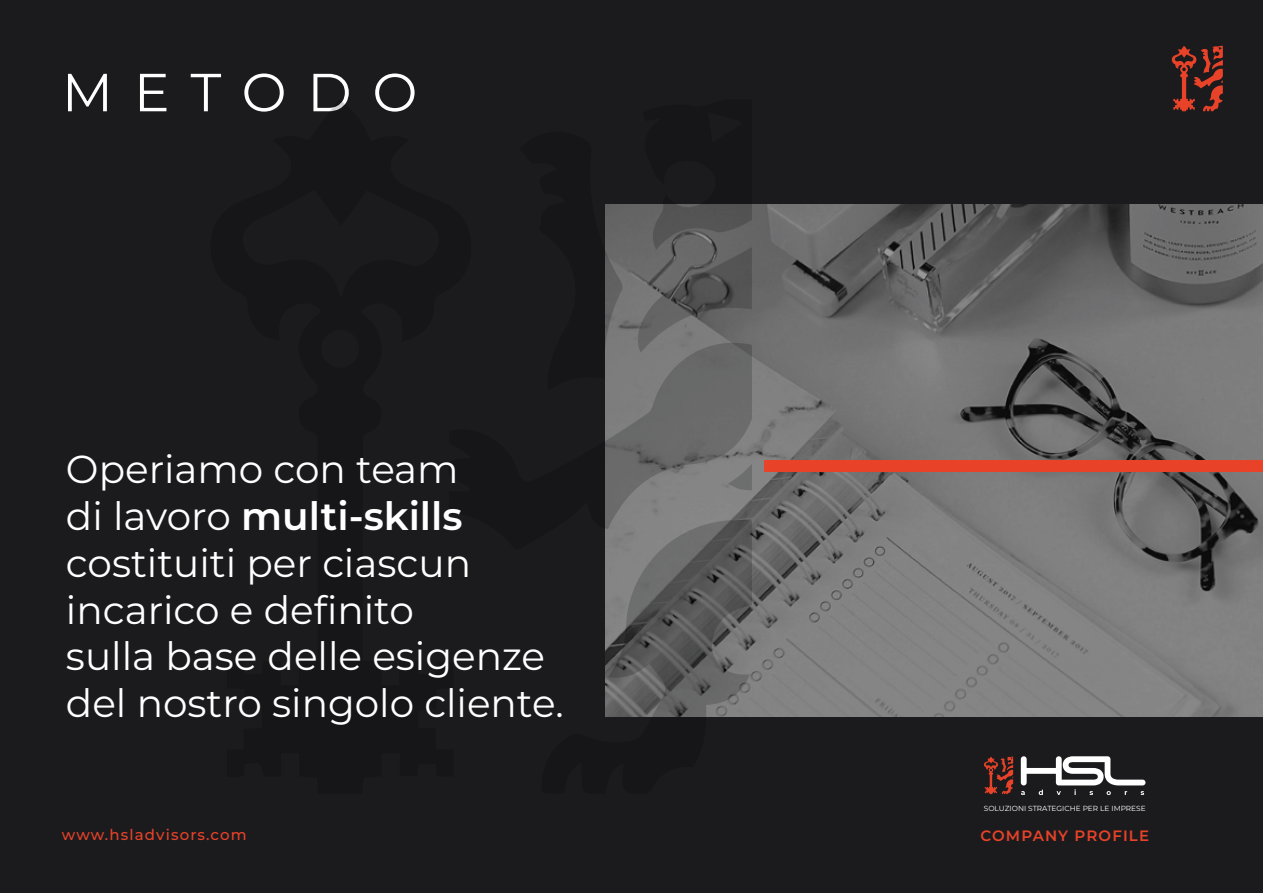
<style>
.page{position:relative;width:1263px;height:893px;background:#1b1b1e}
.page>*{position:absolute;margin:0;border:0;box-sizing:border-box;transform-origin:0 0}
.t1{font:53.55px "Montserrat";letter-spacing:.39em;color:#fff}
.t2{font:39px/46.8px "Montserrat";color:#fff}
.t3{font:500 15px "Montserrat";letter-spacing:.075em;color:#e84228}
.t4{font:600 15px "Montserrat";letter-spacing:.075em;color:#e84228}
.t5{font:7.35px "Montserrat";color:#fff}
.s1{font-weight:600}
</style>
<div class="page">
<svg style="left:984px;top:757px;width:29px;height:37px"></svg>
<svg style="left:1021px;top:756px;width:124px;height:39px"></svg>
<svg style="left:1172px;top:46px;width:51px;height:65px"></svg>
<img style="left:623px;top:205px;width:640px;height:511px">
<div style="left:764px;top:460px;width:499px;height:11px;background:#e84228"></div>
<svg style="left:605px;top:343px;width:147px;height:176px;background:#727273"></svg>
<svg style="left:728px;top:464px;width:24px;height:26px"></svg>
<svg style="left:635px;top:204px;width:117px;height:149px;background:#616162"></svg>
<svg style="left:605px;top:519px;width:147px;height:198px;background:#656566"></svg>
<svg style="left:605px;top:204px;width:18px;height:186px;background:#6d6d6e"></svg>
<h1 class="t1" style="left:62px;top:55px;width:357px">METODO</h1>
<p class="t2" style="left:66px;top:445px;width:499px">Operiamo con team<br>di lavoro <span class="s1">multi-skills </span>costituiti per ciascun incarico e definito<br>sulla base delle esigenze del nostro singolo cliente.</p>
<p class="t3" style="left:62px;top:825px;width:186px">www.hsladvisors.com</p>
<p class="t5" style="left:984px;top:803px;width:163px">SOLUZIONI STRATEGICHE PER LE IMPRESE</p>
<p class="t4" style="left:980px;top:825px;width:170px">COMPANY PROFILE</p>
</div>
